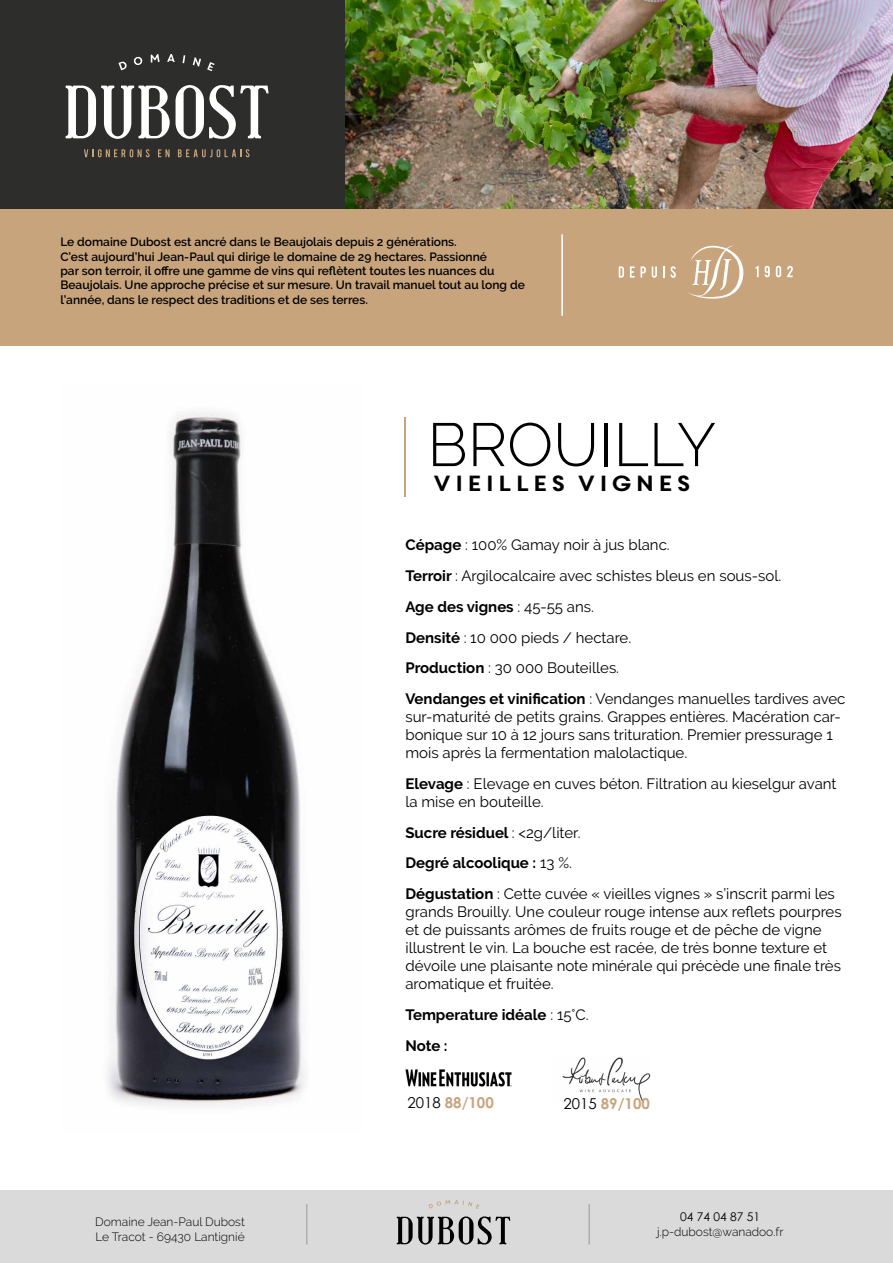
<style>
.page{position:relative;width:893px;height:1263px;background:#fff}
.page>*{position:absolute;margin:0;border:0;box-sizing:border-box;transform-origin:0 0}
.t1{font:300 60.9px "Raleway";color:#000}
.t2{font:21.9px "Core Circus";color:#000;scale:1.08 1}
.t3{font:15px/30.8px "Raleway";color:#000}
.t4{font:700 15px/30.8px "Raleway";color:#000}
.t5{font:700 15px "Century Gothic";color:#c8a47d}
.t6{font:600 12px/14.4px "Raleway";color:#000}
.t7{font:300 12px/14.4px "Raleway";color:#000}
.t8{font:12px "Century Gothic";color:#000}
.s1{font-weight:700}
.s2{font-weight:400}
.s3{font-weight:400;color:#000}
</style>
<div class="page">
<div style="left:0;top:1191px;width:893px;height:72px;background:#dadada"></div>
<hr style="left:588px;top:1204px;width:2px;height:40px;background:#afafaf">
<hr style="left:306px;top:1204px;width:1px;height:40px;background:#afafaf">
<svg style="left:397px;top:1216px;width:113px;height:28px"></svg>
<svg style="left:428px;top:1200px;width:52px;height:9px"></svg>
<img style="left:344px;top:0;width:549px;height:209px">
<img style="left:107px;top:412px;width:198px;height:694px">
<div style="left:0;top:0;width:344px;height:209px;background:#2d2d2c"></div>
<svg style="left:118px;top:61px;width:9px;height:9px"></svg>
<svg style="left:133px;top:56px;width:10px;height:9px"></svg>
<svg style="left:151px;top:54px;width:9px;height:9px"></svg>
<svg style="left:167px;top:54px;width:8px;height:8px"></svg>
<svg style="left:183px;top:55px;width:2px;height:8px"></svg>
<svg style="left:193px;top:57px;width:8px;height:10px"></svg>
<svg style="left:207px;top:62px;width:8px;height:9px"></svg>
<svg style="left:66px;top:86px;width:104px;height:53px"></svg>
<svg style="left:176px;top:85px;width:93px;height:54px"></svg>
<svg style="left:84px;top:149px;width:66px;height:8px"></svg>
<svg style="left:158px;top:149px;width:12px;height:8px"></svg>
<svg style="left:178px;top:149px;width:71px;height:8px"></svg>
<div style="left:0;top:209px;width:893px;height:136px;background:#c8a47d"></div>
<hr style="left:405px;top:417px;width:1px;height:80px;background:#c8a47d">
<svg style="left:689px;top:246px;width:55px;height:53px"></svg>
<svg style="left:619px;top:266px;width:5px;height:12px"></svg>
<svg style="left:630px;top:266px;width:16px;height:12px"></svg>
<svg style="left:652px;top:266px;width:5px;height:12px"></svg>
<svg style="left:663px;top:266px;width:1px;height:12px"></svg>
<svg style="left:670px;top:266px;width:6px;height:12px"></svg>
<svg style="left:755px;top:266px;width:4px;height:11px"></svg>
<svg style="left:765px;top:266px;width:5px;height:11px"></svg>
<svg style="left:776px;top:266px;width:5px;height:11px"></svg>
<svg style="left:787px;top:266px;width:6px;height:11px"></svg>
<hr style="left:561px;top:234px;width:2px;height:82px;background:#fff">
<img style="left:405px;top:1069px;width:107px;height:18px">
<img style="left:562px;top:1057px;width:88px;height:45px">
<p class="t6" style="left:60px;top:235px;width:466px">Le domaine Dubost est ancré dans le Beaujolais depuis 2 générations.<br>C’est aujourd’hui Jean-Paul qui dirige le domaine de 29 hectares. Passionné<br>par son terroir, il offre une gamme de vins qui reflètent toutes les nuances du Beaujolais. Une approche précise et sur mesure. Un travail manuel tout au long de l’année, dans le respect des traditions et de ses terres.</p>
<h1 class="t1" style="left:427px;top:409px;width:290px">BROUILLY</h1>
<h2 class="t2" style="left:431px;top:469px;width:243px">VIEILLES VIGNES</h2>
<p class="t3" style="left:405px;top:530px;width:441px"><span class="s1">Cépage</span> : 100% Gamay noir à jus blanc.<br><span class="s1">Terroir</span> : Argilocalcaire avec schistes bleus en sous-sol.<br><span class="s1">Age des vignes</span> : 45-55 ans.<br><span class="s1">Densité</span> : 10 000 pieds / hectare.<br><span class="s1">Production</span> : 30 000 Bouteilles.<br><span class="s1">Vendanges et vinification</span> : Vendanges manuelles tardives avec</p>
<p class="t3" style="left:405px;top:708px;width:437px;line-height:18px">sur-maturité de petits grains. Grappes entières. Macération car&shy;bonique sur 10 à 12 jours sans trituration. Premier pressurage 1 mois après la fermentation malolactique.</p>
<p class="t3" style="left:405px;top:775px;width:433px;line-height:18px"><span class="s1">Elevage</span> : Elevage en cuves béton. Filtration au kieselgur avant la mise en bouteille.</p>
<p class="t3" style="left:405px;top:817px;width:431px"><span class="s1">Sucre résiduel</span> : &lt;2g/liter.<br><span class="s1">Degré alcoolique :</span> 13 %.<br><span class="s1">Dégustation</span> : Cette cuvée « vieilles vignes » s’inscrit parmi les</p>
<p class="t3" style="left:405px;top:903px;width:438px;line-height:18px">grands Brouilly. Une couleur rouge intense aux reflets pourpres et de puissants arômes de fruits rouge et de pêche de vigne illustrent le vin. La bouche est racée, de très bonne texture et dévoile une plaisante note minérale qui précède une finale très aromatique et fruitée.</p>
<p class="t4" style="left:405px;top:999px;width:185px">Temperature idéale <span class="s2">: 15°C.<br></span>Note :</p>
<p class="t7" style="left:95px;top:1215px;width:151px">Domaine Jean-Paul Dubost<br>Le Tracot - 69430 Lantignié</p>
<p class="t5" style="left:407px;top:1093px;width:88px"><span class="s3">2018</span> 88/100</p>
<p class="t5" style="left:563px;top:1094px;width:88px"><span class="s3">2015</span> 89/100</p>
<p class="t8" style="left:680px;top:1209px;width:81px">04 74 04 87 51</p>
<p class="t7" style="left:657px;top:1224px;width:128px">j.p-dubost@wanadoo.fr</p>
</div>
